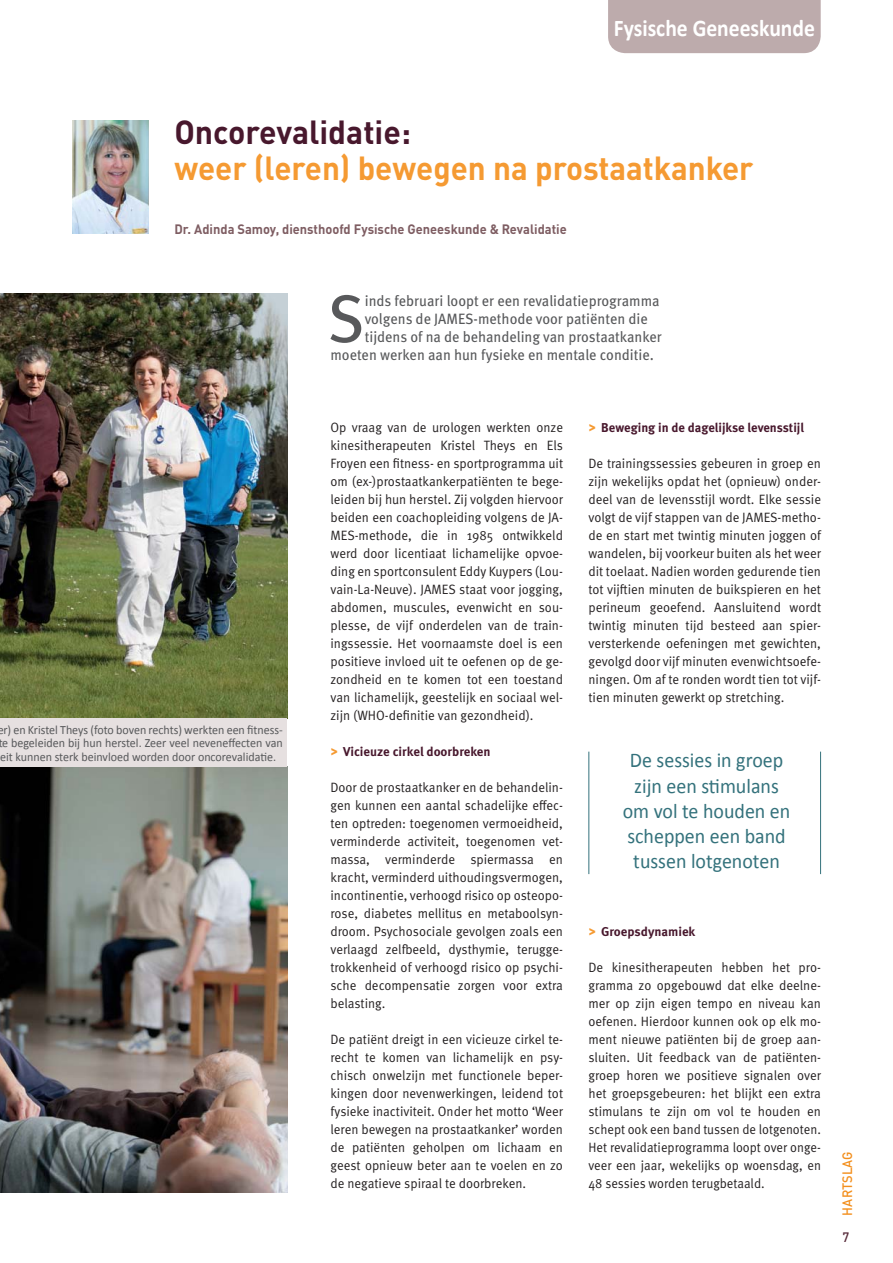
<style>
.page{position:relative;width:893px;height:1263px;background:#fff}
.page>*{position:absolute;margin:0;border:0;box-sizing:border-box;transform-origin:0 0}
.t1{font:67.2px "Meta OT";color:#58595b;scale:.95 1}
.t2{font:700 33px "DINOT";color:#f59a32;scale:.95 1}
.t3{font:700 33px "DINOT";color:#48182d}
.t4{font:700 24px "Calibri";color:#fff;scale:.9 1}
.t5{font:21px/25.2px "Calibri";color:#34727c;text-align:center;scale:.95 1}
.t6{font:15px "Meta OT";color:#58595b;scale:.95 1}
.t7{font:13.5px/18px "Meta OT Norm";color:#231f20;text-align:justify;scale:.95 1}
.t8{font:700 13.5px "DINOT";color:#7e5d62;scale:.95 1}
.t9{font:500 13.5px "DINOT";letter-spacing:.01em;color:#f38f1d;scale:.95 1}
.t10{font:500 13.5px "DINOT";color:#552938;scale:.95 1}
.t11{font:700 12.9px "Meta OT";color:#48182d}
.t12{font:12.6px/13.5px "Calibri";color:#58595b;text-align:justify;scale:.95 1}
.s1{font-family:"DINOT";font-size:15px;color:#f59a32}
</style>
<div class="page">
<img style="left:72px;top:120px;width:77px;height:114px">
<div style="left:608px;top:0;width:213px;height:53px;background:#bdabac"></div>
<img style="left:0;top:293px;width:287px;height:426px">
<img style="left:0;top:767px;width:287px;height:425px">
<hr style="left:588px;top:752px;width:1px;height:122px;background:#34727c">
<hr style="left:820px;top:752px;width:1px;height:122px;background:#34727c">
<div style="left:0;top:719px;width:287px;height:48px;background:#e6e0e0"></div>
<h3 class="t4" style="left:614px;top:13px;width:225px">Fysische Geneeskunde</h3>
<h2 class="t3" style="left:174px;top:121px;width:238px">Oncorevalidatie:</h2>
<h2 class="t2" style="left:174px;top:157px;width:611px">weer (leren) bewegen na prostaatkanker</h2>
<p class="t8" style="left:174px;top:224px;width:415px">Dr. Adinda Samoy, diensthoofd Fysische Geneeskunde &amp; Revalidatie</p>
<h1 class="t1" style="left:327px;top:294px;width:41px">S</h1>
<p class="t6" style="left:365px;top:295px;width:312px">inds februari loopt er een revalidatieprogramma</p>
<p class="t6" style="left:365px;top:313px;width:299px">volgens de JAMES-methode voor patiënten die</p>
<p class="t6" style="left:365px;top:331px;width:314px">tijdens of na de behandeling van prostaatkanker</p>
<p class="t6" style="left:330px;top:349px;width:342px">moeten werken aan hun fysieke en mentale conditie.</p>
<p class="t12" style="left:-3px;top:723px;width:302px">er) en Kristel Theys (foto boven rechts) werkten een fitness&shy;te begeleiden bij hun herstel. Zeer veel neveneffecten van eit kunnen sterk beinvloed worden door oncorevalidatie.</p>
<p class="t7" style="left:330px;top:420px;width:246px">Op vraag van de urologen werkten onze kinesitherapeuten Kristel Theys en Els Froyen een fitness- en sportprogramma uit om (ex-)prostaatkankerpatiënten te bege&shy;leiden bij hun herstel. Zij volgden hiervoor beiden een coachopleiding volgens de JA-MES-methode, die in 1985 ontwikkeld werd door licentiaat lichamelijke opvoe&shy;ding en sportconsulent Eddy Kuypers (Lou&shy;vain-La-Neuve). JAMES staat voor jogging, abdomen, muscules, evenwicht en sou&shy;plesse, de vijf onderdelen van de train&shy;ingssessie. Het voornaamste doel is een positieve invloed uit te oefenen op de ge&shy;zondheid en te komen tot een toestand van lichamelijk, geestelijk en sociaal wel&shy;zijn (WHO-definitie van gezondheid).</p>
<p class="t11" style="left:330px;top:747px;width:162px"><span class="s1">&gt;</span> Vicieuze cirkel doorbreken</p>
<p class="t7" style="left:330px;top:780px;width:246px">Door de prostaatkanker en de behandelin&shy;gen kunnen een aantal schadelijke effec&shy;ten optreden: toegenomen vermoeidheid, verminderde activiteit, toegenomen vet&shy;massa, verminderde spiermassa en kracht, verminderd uithoudingsvermogen, incontinentie, verhoogd risico op osteopo&shy;rose, diabetes mellitus en metaboolsyn&shy;droom. Psychosociale gevolgen zoals een verlaagd zelfbeeld, dysthymie, terugge&shy;trokkenheid of verhoogd risico op psychi&shy;sche decompensatie zorgen voor extra belasting.</p>
<p class="t7" style="left:330px;top:1032px;width:246px">De patiënt dreigt in een vicieuze cirkel te&shy;recht te komen van lichamelijk en psy&shy;chisch onwelzijn met functionele beper&shy;kingen door nevenwerkingen, leidend tot fysieke inactiviteit. Onder het motto ‘Weer leren bewegen na prostaatkanker’ worden de patiënten geholpen om lichaam en geest opnieuw beter aan te voelen en zo de negatieve spiraal te doorbreken.</p>
<p class="t11" style="left:588px;top:423px;width:217px"><span class="s1">&gt;</span> Beweging in de dagelijkse levensstijl</p>
<p class="t7" style="left:588px;top:456px;width:246px">De trainingssessies gebeuren in groep en zijn wekelijks opdat het (opnieuw) onder&shy;deel van de levensstijl wordt. Elke sessie volgt de vijf stappen van de JAMES-metho&shy;de en start met twintig minuten joggen of wandelen, bij voorkeur buiten als het weer dit toelaat. Nadien worden gedurende tien tot vijftien minuten de buikspieren en het perineum geoefend. Aansluitend wordt twintig minuten tijd besteed aan spier&shy;versterkende oefeningen met gewichten, gevolgd door vijf minuten evenwichtsoefe&shy;ningen. Om af te ronden wordt tien tot vijf&shy;tien minuten gewerkt op stretching.</p>
<h3 class="t5" style="left:623px;top:748px;width:178px">De sessies in groep zijn een stimulans om vol te houden en scheppen een band tussen lotgenoten</h3>
<p class="t11" style="left:588px;top:927px;width:108px"><span class="s1">&gt;</span> Groepsdynamiek</p>
<p class="t7" style="left:588px;top:960px;width:246px">De kinesitherapeuten hebben het pro&shy;gramma zo opgebouwd dat elke deelne&shy;mer op zijn eigen tempo en niveau kan oefenen. Hierdoor kunnen ook op elk mo&shy;ment nieuwe patiënten bij de groep aan&shy;sluiten. Uit feedback van de patiënten&shy;groep horen we positieve signalen over het groepsgebeuren: het blijkt een extra stimulans te zijn om vol te houden en schept ook een band tussen de lotgenoten.<br>Het revalidatieprogramma loopt over onge&shy;veer een jaar, wekelijks op woensdag, en 48 sessies worden terugbetaald.</p>
<p class="t9" style="left:843px;top:1215px;width:69px;rotate:-90deg">HARTSLAG</p>
<p class="t10" style="left:843px;top:1232px;width:9px">7</p>
</div>
